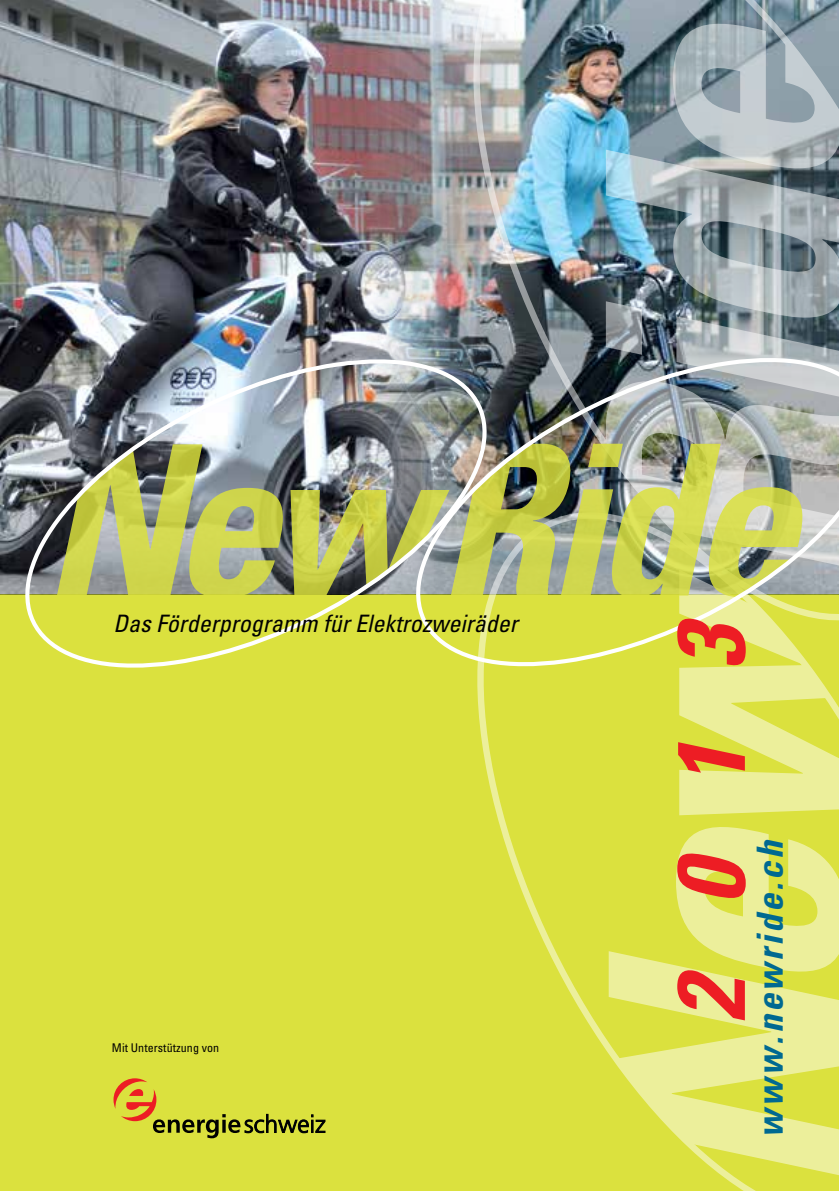
<style>
.page{position:relative;width:840px;height:1191px;background:#fff}
.page>*{position:absolute;margin:0;border:0;box-sizing:border-box;transform-origin:0 0}
.t1{font:italic 700 condensed 95.6px "Univers";color:#ed1d24}
.t2{font:italic 700 condensed 36px "Univers";color:#006991}
.t3{font:italic condensed 24px "Univers";color:#000}
.t4{font:condensed 12px "Univers";letter-spacing:.005em;color:#000}
</style>
<div class="page">
<img style="left:0;top:1px;width:471px;height:342px">
<div style="left:0;top:594px;width:838px;height:597px;background:#dbe13e"></div>
<svg style="left:113px;top:1078px;width:212px;height:60px"></svg>
<svg style="left:562px;top:977px;width:276px;height:214px"></svg>
<img style="left:471px;top:1px;width:367px;height:341px">
<img style="left:0;top:343px;width:388px;height:307px">
<svg style="left:57px;top:444px;width:781px;height:533px"></svg>
<img style="left:388px;top:342px;width:450px;height:340px">
<p class="t3" style="left:113px;top:608px;width:405px">Das Förderprogramm für Elektrozweiräder</p>
<h1 class="t1" style="left:651px;top:1021px;width:406px;rotate:-90deg">2013</h1>
<p class="t4" style="left:112px;top:1040px;width:109px">Mit Unterstützung von</p>
<h2 class="t2" style="left:747px;top:1138px;width:300px;rotate:-90deg">www.newride.ch</h2>
</div>
